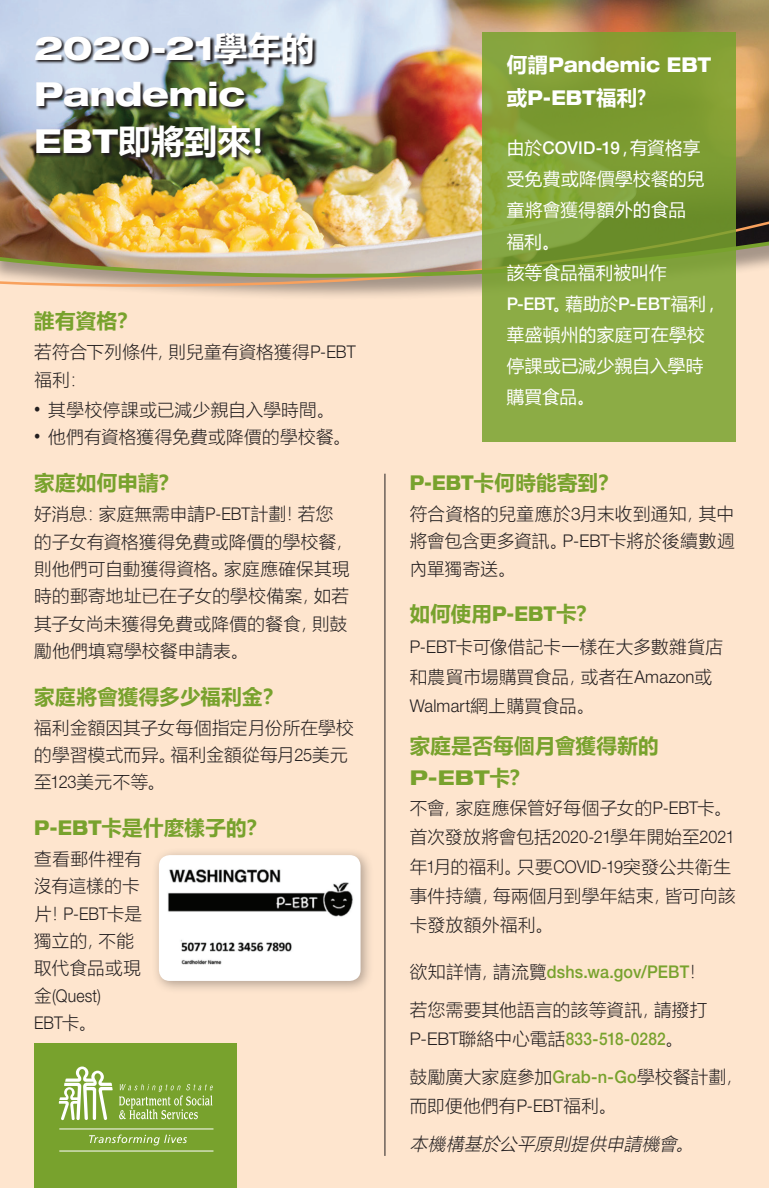
<style>
.page{position:relative;width:769px;height:1188px;background:#fff}
.page>*{position:absolute;margin:0;border:0;box-sizing:border-box;transform-origin:0 0}
.t1{font:800 expanded 33.15px/46.8px "Helvetica Neue LT Std";letter-spacing:-.01em;color:#fff}
.t2{font:700 20.4px/32.1px "Microsoft Ya Hei";letter-spacing:.015em;color:#78a22d}
.t3{font:800 expanded 20.4px/33.2px "Helvetica Neue LT Std";letter-spacing:.005em;color:#fff;scale:.85 1}
.t4{font:300 17.55px/27.3px "Microsoft Ya Hei";letter-spacing:.02em;color:#231f20}
.t5{font:17.55px/31.2px "Microsoft Ya Hei";letter-spacing:.025em;color:#fff}
.t6{font:italic 300 17.55px/38px "Microsoft Ya Hei";color:#231f20}
.s1{font-family:"Microsoft Ya Hei";font-weight:700;font-stretch:normal}
.s2{font-family:"Helvetica Neue LT Std"}
.s3{font-family:"Helvetica Neue LT Std";font-size:13.65px}
.s4{font-family:"Helvetica Neue LT Std";font-weight:800;font-stretch:expanded}
.s5{font-family:"Helvetica Neue LT Std";font-weight:500}
.s6{font-family:"Helvetica Neue LT Std";font-weight:500;color:#78a22d}
.s7{font-style:normal}
.s8{font-family:"Helvetica Neue LT Std";font-style:normal}
</style>
<div class="page">
<div style="left:0;top:201px;width:769px;height:987px;background:#fee5ce"></div>
<div style="left:35px;top:1043px;width:202px;height:145px;background:#78a22d"></div>
<svg style="left:119px;top:1084px;width:94px;height:35px"></svg>
<svg style="left:59px;top:1067px;width:54px;height:53px"></svg>
<hr style="left:59px;top:1129px;width:154px;height:1px;background:#fff">
<hr style="left:59px;top:1151px;width:154px;height:1px;background:#fff">
<svg style="left:89px;top:1135px;width:98px;height:10px"></svg>
<hr style="left:384px;top:474px;width:1px;height:682px;background:#231f20">
<div style="left:151px;top:847px;width:223px;height:148px;background:#231f20;opacity:.35"></div>
<div style="left:159px;top:855px;width:202px;height:126px;background:#fff;border-radius:11px"></div>
<img style="left:168px;top:869px;width:185px;height:96px">
<img style="left:0;top:0;width:769px;height:215px">
<img style="left:35px;top:33px;width:283px;height:129px">
<img style="left:0;top:215px;width:769px;height:22px">
<svg style="left:0;top:237px;width:769px;height:72px"></svg>
<svg style="left:482px;top:32px;width:253px;height:410px;background:#83a33b"></svg>
<p class="t1" style="left:34px;top:23px;width:282px">2020-21<span class="s1">學年的<br></span>Pandemic<br>EBT<span class="s1">即將到來！</span></p>
<p class="t2" style="left:34px;top:304px;width:105px">誰有資格？</p>
<p class="t4" style="left:34px;top:338px;width:323px">若符合下列條件，則兒童有資格獲得<span class="s2">P-EBT</span>福利：</p>
<p class="t4" style="left:34px;top:395px;width:302px"><span class="s3">•</span> 其學校停課或已減少親自入學時間。</p>
<p class="t4" style="left:34px;top:423px;width:318px"><span class="s3">•</span> 他們有資格獲得免費或降價的學校餐。</p>
<p class="t2" style="left:34px;top:466px;width:146px">家庭如何申請？</p>
<p class="t4" style="left:34px;top:500px;width:320px">好消息：家庭無需申請<span class="s2">P-EBT</span>計劃！若您的子女有資格獲得免費或降價的學校餐，則他們可自動獲得資格。家庭應確保其現時的郵寄地址已在子女的學校備案，如若其子女尚未獲得免費或降價的餐食，則鼓勵他們填寫學校餐申請表。</p>
<p class="t2" style="left:34px;top:680px;width:251px">家庭將會獲得多少福利金？</p>
<p class="t4" style="left:34px;top:713px;width:321px">福利金額因其子女每個指定月份所在學校的學習模式而异。福利金額從每月<span class="s2">25</span>美元至<span class="s2">123</span>美元不等。</p>
<p class="t2" style="left:34px;top:811px;width:234px"><span class="s4">P-EBT</span>卡是什麼樣子的？</p>
<p class="t4" style="left:34px;top:845px;width:109px">查看郵件裡有沒有這樣的卡片！<span class="s2">P-EBT</span>卡是獨立的，不能取代食品或現金<span class="s2">(Quest)<br>EBT</span>卡。</p>
<p class="t3" style="left:507px;top:48px;width:242px"><span class="s1">何謂</span>Pandemic EBT<span class="s1">或</span>P-EBT<span class="s1">福利？</span></p>
<p class="t5" style="left:507px;top:132px;width:216px">由於<span class="s5">COVID-19</span>，有資格享受免費或降價學校餐的兒童將會獲得額外的食品<br>福利。<br>該等食品福利被叫作<br><span class="s5">P-EBT</span>。藉助於<span class="s5">P-EBT</span>福利，華盛頓州的家庭可在學校停課或已減少親自入學時購買食品。</p>
<p class="t2" style="left:410px;top:466px;width:210px"><span class="s4">P-EBT</span>卡何時能寄到？</p>
<p class="t4" style="left:410px;top:500px;width:327px;text-align:justify">符合資格的兒童應於<span class="s2">3</span>月末收到通知，其中將會包含更多資訊。<span class="s2">P-EBT</span>卡將於後續數週內單獨寄送。</p>
<p class="t2" style="left:410px;top:597px;width:188px">如何使用<span class="s4">P-EBT</span>卡？</p>
<p class="t4" style="left:410px;top:632px;width:315px;line-height:29.2px"><span class="s2">P-EBT</span>卡可像借記卡一樣在大多數雜貨店和農貿市場購買食品，或者在<span class="s2">Amazon</span>或<br><span class="s2">Walmart</span>網上購買食品。</p>
<p class="t2" style="left:410px;top:729px;width:251px">家庭是否每個月會獲得新的<br><span class="s4">P-EBT</span>卡？</p>
<p class="t4" style="left:410px;top:793px;width:327px;line-height:29.2px">不會，家庭應保管好每個子女的<span class="s2">P-EBT</span>卡。首次發放將會包括<span class="s2">2020-21</span>學年開始至<span class="s2">2021</span>年<span class="s2">1</span>月的福利。只要<span class="s2">COVID-19</span>突發公共衛生事件持續，每兩個月到學年結束，皆可向該卡發放額外福利。</p>
<p class="t4" style="left:410px;top:952px;width:299px;line-height:38px">欲知詳情，請流覽<span class="s6">dshs.wa.gov/PEBT</span>！若您需要其他語言的該等資訊，請撥打</p>
<p class="t4" style="left:410px;top:1019px;width:335px;line-height:38px"><span class="s2">P-EBT</span>聯絡中心電話<span class="s6">833-518-0282</span>。<br>鼓勵廣大家庭參加<span class="s6">Grab-n-Go</span>學校餐計劃，</p>
<p class="t6" style="left:410px;top:1087px;width:290px"><span class="s7">而即便他們有</span><span class="s8">P-EBT</span><span class="s7">福利。<br></span>本機構基於公平原則提供申請機會。</p>
</div>
